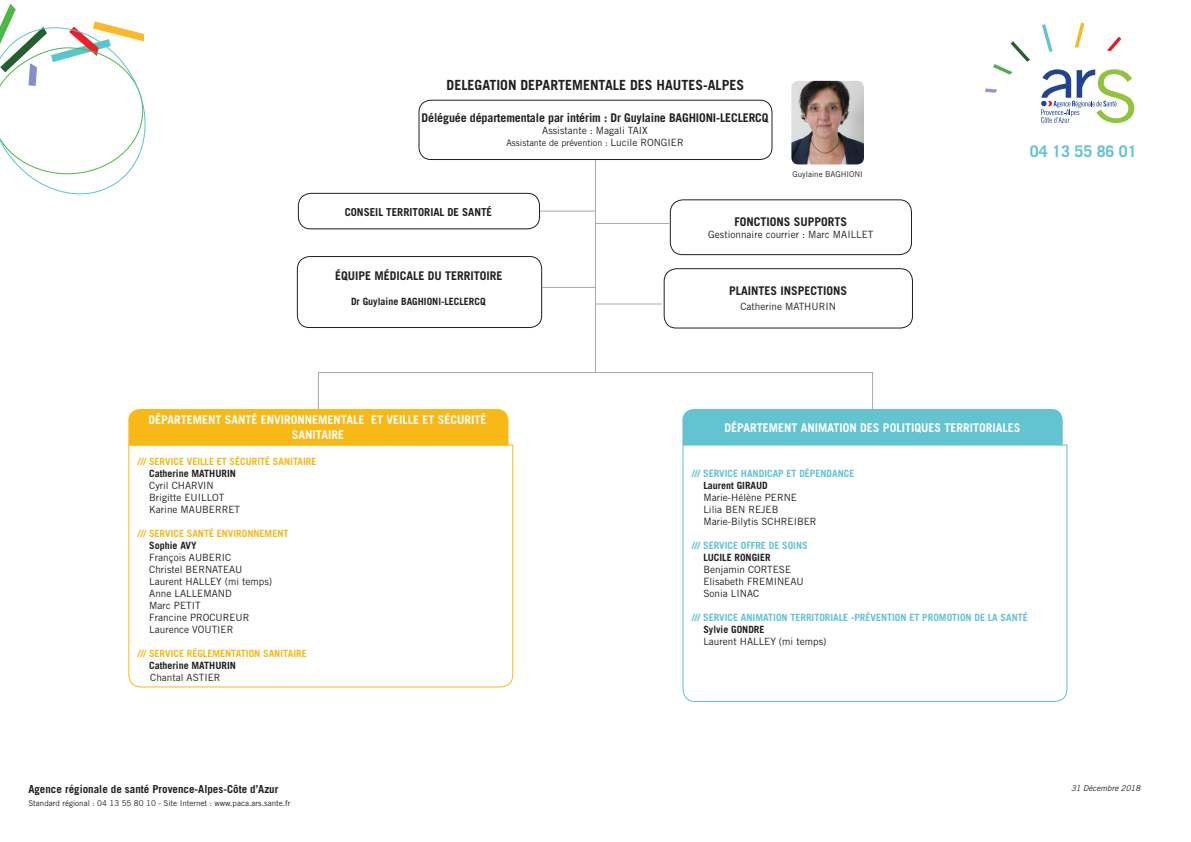
<style>
.page{position:relative;width:1191px;height:842px;background:#fff}
.page>*{position:absolute;margin:0;border:0;box-sizing:border-box;transform-origin:0 0}
.t1{font:700 16px "Trade Gothic LT Std";color:#62c3d1}
.t2{font:700 14px "Trade Gothic LT Std";color:#231f20}
.t3{font:700 12px "Trade Gothic LT Std";letter-spacing:-.01em;color:#231f20}
.t4{font:700 12px "Trade Gothic LT Std";color:#fff}
.t5{font:700 11px "Trade Gothic LT Std";color:#231f20}
.t6{font:10px/12px "Trade Gothic LT Std";color:#231f20}
.t7{font:700 10px "Trade Gothic LT Std";color:#62c3d1}
.t8{font:700 10px "Trade Gothic LT Std";color:#231f20}
.t9{font:700 10px "Trade Gothic LT Std";color:#f8b916}
.t10{font:9px "Trade Gothic LT Std";color:#231f20}
.t11{font:8px "Trade Gothic LT Std";color:#231f20}
.t12{font:italic 8px "Trade Gothic LT Std";color:#231f20}
.s1{font-size:10px}
</style>
<div class="page">
<svg style="left:0;top:4px;width:146px;height:191px"></svg>
<svg style="left:1042px;top:24px;width:10px;height:28px"></svg>
<svg style="left:985px;top:88px;width:12px;height:5px"></svg>
<svg style="left:1107px;top:37px;width:14px;height:14px"></svg>
<svg style="left:993px;top:41px;width:37px;height:34px"></svg>
<svg style="left:1074px;top:23px;width:10px;height:25px"></svg>
<svg style="left:1041px;top:69px;width:93px;height:54px"></svg>
<hr style="left:595px;top:160px;width:1px;height:212px;background:#a8a9ad">
<hr style="left:318px;top:372px;width:1px;height:37px;background:#a8a9ad">
<hr style="left:872px;top:372px;width:1px;height:37px;background:#a8a9ad">
<hr style="left:595px;top:303px;width:67px;height:1px;background:#a8a9ad">
<hr style="left:540px;top:211px;width:56px;height:1px;background:#a8a9ad">
<hr style="left:596px;top:223px;width:73px;height:1px;background:#a8a9ad">
<hr style="left:318px;top:372px;width:555px;height:1px;background:#a8a9ad">
<div style="left:663px;top:268px;width:250px;height:60px;border:1px solid #231f20;border-radius:12px"></div>
<div style="left:418px;top:100px;width:354px;height:60px;border:1px solid #231f20;border-radius:12px"></div>
<div style="left:128px;top:409px;width:380px;height:35px;background:#f8b916"></div>
<svg style="left:128px;top:444px;width:386px;height:244px"></svg>
<div style="left:682px;top:409px;width:380px;height:35px;background:#62c3d1"></div>
<svg style="left:682px;top:444px;width:386px;height:258px"></svg>
<img style="left:791px;top:81px;width:73px;height:83px">
<div style="left:670px;top:199px;width:242px;height:56px;border:1px solid #231f20;border-radius:12px"></div>
<div style="left:298px;top:193px;width:242px;height:36px;border:1px solid #231f20;border-radius:12px"></div>
<div style="left:297px;top:256px;width:245px;height:72px;border:1px solid #231f20;border-radius:12px"></div>
<hr style="left:542px;top:287px;width:54px;height:1px;background:#a8a9ad">
<h2 class="t2" style="left:446px;top:76px;width:299px">DELEGATION DEPARTEMENTALE DES HAUTES-ALPES</h2>
<p class="t3" style="left:421px;top:111px;width:348px">DÉLÉGUÉE DÉPARTEMENTALE PAR INTÉRIM : DR GUYLAINE BAGHIONI-LECLERCQ</p>
<p class="t6" style="left:542px;top:124px;width:107px">Assistante : Magali TAIX</p>
<p class="t10" style="left:506px;top:138px;width:179px">Assistante de prévention : <span class="s1">Lucile RONGIER</span></p>
<p class="t5" style="left:345px;top:205px;width:13px">CONSEIL</p>
<p class="t5" style="left:386px;top:205px;width:7px">TERRITORIAL</p>
<p class="t5" style="left:447px;top:205px;width:22px">DE SANT</p>
<p class="t5" style="left:486px;top:205px;width:7px">É</p>
<p class="t3" style="left:335px;top:268px;width:20px">ÉQUIPE</p>
<p class="t3" style="left:374px;top:268px;width:78px">MÉDICALE DU TERRITOIRE</p>
<p class="t8" style="left:351px;top:295px;width:135px">DR GUYLAINE BAGHIONI-LECLERCQ</p>
<p class="t11" style="left:792px;top:169px;width:72px">Guylaine BAGHIONI</p>
<p class="t3" style="left:734px;top:215px;width:114px">FONCTIONS SUPPORTS</p>
<p class="t6" style="left:708px;top:229px;width:167px">Gestionnaire courrier : Marc MAILLET</p>
<p class="t3" style="left:729px;top:283px;width:14px">PLAINTES</p>
<p class="t3" style="left:780px;top:283px;width:7px">INSPECTIONS</p>
<p class="t6" style="left:740px;top:300px;width:97px">Catherine MATHURIN</p>
<h1 class="t1" style="left:1030px;top:141px;width:108px">04 13 55 86 01</h1>
<p class="t4" style="left:148px;top:413px;width:21px">DÉPARTEMENT</p>
<p class="t4" style="left:225px;top:413px;width:8px">SANT</p>
<p class="t4" style="left:251px;top:413px;width:17px">É ENVIRONNEMENTALE</p>
<p class="t4" style="left:371px;top:413px;width:22px">ET VEILLE</p>
<p class="t4" style="left:422px;top:413px;width:35px">ET SÉCURIT</p>
<p class="t4" style="left:480px;top:413px;width:7px">É</p>
<p class="t4" style="left:292px;top:427px;width:7px">SANITAIRE</p>
<p class="t9" style="left:138px;top:455px;width:23px">/// SERVICE</p>
<p class="t9" style="left:187px;top:455px;width:11px">VEILLE</p>
<p class="t9" style="left:217px;top:455px;width:30px">ET SÉCURIT</p>
<p class="t9" style="left:265px;top:455px;width:14px">É SANITAIRE</p>
<p class="t8" style="left:149px;top:467px;width:88px">CATHERINE MATHURIN</p>
<p class="t6" style="left:149px;top:479px;width:92px">Cyril CHARVIN<br>Brigitte EUILLOT<br>Karine MAUBERRET</p>
<p class="t9" style="left:138px;top:527px;width:23px">/// SERVICE</p>
<p class="t9" style="left:187px;top:527px;width:37px">SANTÉ ENVIRONNEMENT</p>
<p class="t8" style="left:149px;top:539px;width:49px">SOPHIE AVY</p>
<p class="t6" style="left:149px;top:551px;width:125px">François AUBERIC<br>Christel BERNATEAU<br>Laurent HALLEY (mi temps)<br>Anne LALLEMAND<br>Marc PETIT<br>Francine PROCUREUR<br>Laurence VOUTIER</p>
<p class="t9" style="left:138px;top:647px;width:23px">/// SERVICE</p>
<p class="t9" style="left:187px;top:647px;width:17px">RÉGLEMENTATION</p>
<p class="t9" style="left:263px;top:647px;width:6px">SANITAIRE</p>
<p class="t8" style="left:149px;top:659px;width:88px">CATHERINE MATHURIN</p>
<p class="t6" style="left:150px;top:671px;width:72px">Chantal ASTIER</p>
<p class="t5" style="left:28px;top:783px;width:251px">AGENCE RÉGIONALE DE SANTÉ PROVENCE-ALPES-CÔTE D’AZUR</p>
<p class="t11" style="left:28px;top:798px;width:264px">Standard régional : 04 13 55 80 10 - Site Internet : www.paca.ars.sante.fr</p>
<p class="t4" style="left:724px;top:420px;width:21px">DÉPARTEMENT</p>
<p class="t4" style="left:801px;top:420px;width:8px">ANIMATION</p>
<p class="t4" style="left:860px;top:420px;width:7px">DES</p>
<p class="t4" style="left:883px;top:420px;width:6px">POLITI</p>
<p class="t4" style="left:914px;top:420px;width:14px">QUES</p>
<p class="t4" style="left:944px;top:420px;width:7px">TERRITORIALES</p>
<p class="t7" style="left:692px;top:467px;width:23px">/// SERVICE</p>
<p class="t7" style="left:741px;top:467px;width:7px">HANDICAP</p>
<p class="t7" style="left:786px;top:467px;width:30px">ET DÉPENDANCE</p>
<p class="t8" style="left:703px;top:479px;width:66px">LAURENT GIRAUD</p>
<p class="t6" style="left:703px;top:491px;width:115px">Marie-Hélène PERNE<br>Lilia BEN REJEB<br>Marie-Bilytis SCHREIBER</p>
<p class="t7" style="left:692px;top:539px;width:23px">/// SERVICE</p>
<p class="t7" style="left:741px;top:539px;width:48px">OFFRE DE SOINS</p>
<p class="t8" style="left:703px;top:551px;width:10px">LUCILE</p>
<p class="t8" style="left:734px;top:551px;width:38px">RONGIER</p>
<p class="t6" style="left:703px;top:563px;width:102px">Benjamin CORTESE<br>Elisabeth FREMINEAU<br>Sonia LINAC</p>
<p class="t7" style="left:692px;top:611px;width:23px">/// SERVICE</p>
<p class="t7" style="left:741px;top:611px;width:12px">ANIMATION</p>
<p class="t7" style="left:790px;top:611px;width:6px">TERRITORIALE</p>
<p class="t7" style="left:851px;top:611px;width:26px">-PRÉVENTION</p>
<p class="t7" style="left:909px;top:611px;width:20px">ET PROMOTION</p>
<p class="t7" style="left:974px;top:611px;width:33px">DELASANT</p>
<p class="t7" style="left:1022px;top:611px;width:6px">É</p>
<p class="t8" style="left:703px;top:623px;width:63px">SYLVIE GONDRE</p>
<p class="t6" style="left:703px;top:635px;width:125px">Laurent HALLEY (mi temps)</p>
<p class="t12" style="left:1071px;top:783px;width:71px">31 Décembre 2018</p>
</div>
